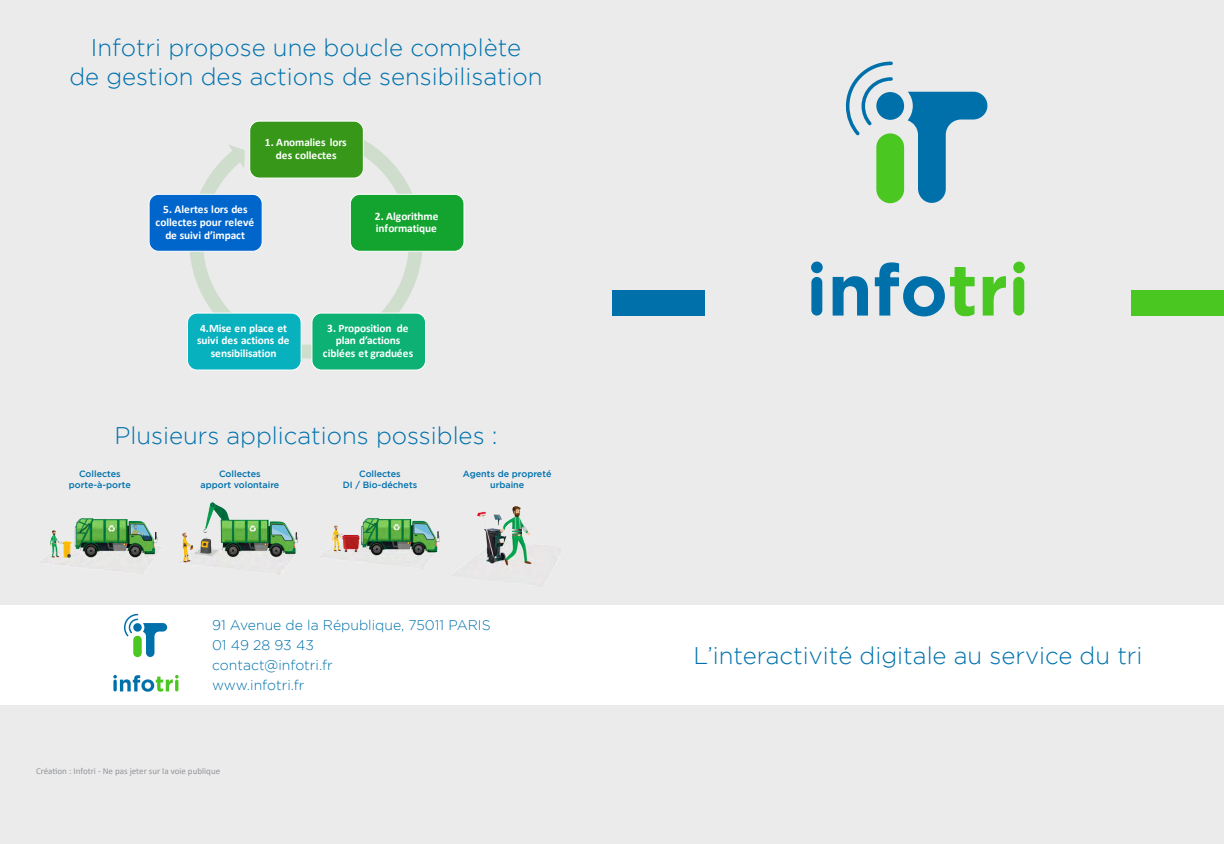
<style>
.page{position:relative;width:1224px;height:844px;background:#fff}
.page>*{position:absolute;margin:0;border:0;box-sizing:border-box;transform-origin:0 0}
.t1{font:300 24px/28.8px "Gotham";color:#0071ac;text-align:center}
.t2{font:300 14px/20px "Gotham";color:#0071ac}
.t3{font:700 11.4px/12.7px "Calibri";letter-spacing:-.01em;color:#fff;text-align:center}
.t4{font:500 9px/10.8px "Gotham";color:#0071ac;text-align:center}
.t5{font:9px "Calibri";color:#939598}
</style>
<div class="page">
<div style="left:0;top:0;width:1224px;height:604px;background:#ebebec"></div>
<div style="left:0;top:704px;width:1224px;height:139px;background:#ebebec"></div>
<svg style="left:811px;top:261px;width:12px;height:54px"></svg>
<svg style="left:833px;top:276px;width:35px;height:39px"></svg>
<svg style="left:875px;top:262px;width:100px;height:54px"></svg>
<svg style="left:983px;top:276px;width:23px;height:39px"></svg>
<div style="left:1013px;top:277px;width:11px;height:38px;background:#4ac721;border-radius:5px"></div>
<div style="left:1013px;top:261px;width:12px;height:12px;background:#4ac721;border-radius:50%"></div>
<div style="left:876px;top:133px;width:28px;height:70px;background:#4ac721;border-radius:14px"></div>
<div style="left:876px;top:92px;width:28px;height:28px;background:#0070ab;border-radius:50%"></div>
<svg style="left:908px;top:92px;width:80px;height:111px"></svg>
<svg style="left:845px;top:61px;width:50px;height:77px"></svg>
<svg style="left:113px;top:675px;width:66px;height:16px"></svg>
<svg style="left:124px;top:613px;width:44px;height:44px"></svg>
<div style="left:612px;top:290px;width:92px;height:26px;background:#0070ab"></div>
<div style="left:1132px;top:290px;width:92px;height:26px;background:#4ac721"></div>
<img style="left:46px;top:518px;width:114px;height:47px">
<img style="left:179px;top:502px;width:119px;height:72px">
<img style="left:327px;top:518px;width:113px;height:46px">
<img style="left:477px;top:506px;width:57px;height:62px">
<svg style="left:175px;top:140px;width:262px;height:230px"></svg>
<div style="left:249px;top:121px;width:115px;height:57px;background:#379719;border:1px solid #fff;border-radius:9px"></div>
<div style="left:350px;top:194px;width:114px;height:57px;background:#13a430;border-radius:9px"></div>
<div style="left:350px;top:194px;width:114px;height:57px;border:1px solid #fff;border-radius:9px"></div>
<div style="left:312px;top:312px;width:114px;height:58px;background:#0db174;border:1px solid #fff;border-radius:9px"></div>
<div style="left:187px;top:312px;width:114px;height:58px;background:#07b2be;border:1px solid #fff;border-radius:9px"></div>
<div style="left:149px;top:194px;width:113px;height:57px;background:#06c;border-radius:9px"></div>
<div style="left:149px;top:194px;width:113px;height:57px;border:1px solid #fff;border-radius:9px"></div>
<h1 class="t1" style="left:69px;top:33px;width:475px">Infotri propose une boucle complète<br>de gestion des actions de sensibilisation</h1>
<p class="t3" style="left:265px;top:136px;width:83px">1. Anomalies lors des collectes</p>
<p class="t3" style="left:156px;top:203px;width:100px">5. Alertes lors des collectes pour relevé de suivi d’impact</p>
<p class="t3" style="left:375px;top:209px;width:65px;text-align:left">2. Algorithme informatique</p>
<p class="t3" style="left:197px;top:321px;width:94px">4.Mise en place et suivi des actions de sensibilisation</p>
<p class="t3" style="left:323px;top:321px;width:92px">3. Proposition de plan d’actions ciblées et graduées</p>
<h1 class="t1" style="left:114px;top:420px;width:385px">Plusieurs applications possibles :</h1>
<p class="t4" style="left:69px;top:468px;width:63px">Collectes porte-à-porte</p>
<p class="t4" style="left:200px;top:468px;width:80px">Collectes<br>apport volontaire</p>
<p class="t4" style="left:343px;top:468px;width:76px">Collectes<br>DI / Bio-déchets</p>
<p class="t4" style="left:463px;top:468px;width:90px">Agents de propreté urbaine</p>
<p class="t2" style="left:212px;top:614px;width:280px">91 Avenue de la République, 75011 PARIS<br>01 49 28 93 43<br>contact@infotri.fr<br>www.infotri.fr</p>
<p class="t5" style="left:36px;top:764px;width:186px">Création : Infotri - Ne pas jeter sur la voie publique</p>
<h1 class="t1" style="left:693px;top:640px;width:451px">L’interactivité digitale au service du tri</h1>
</div>
